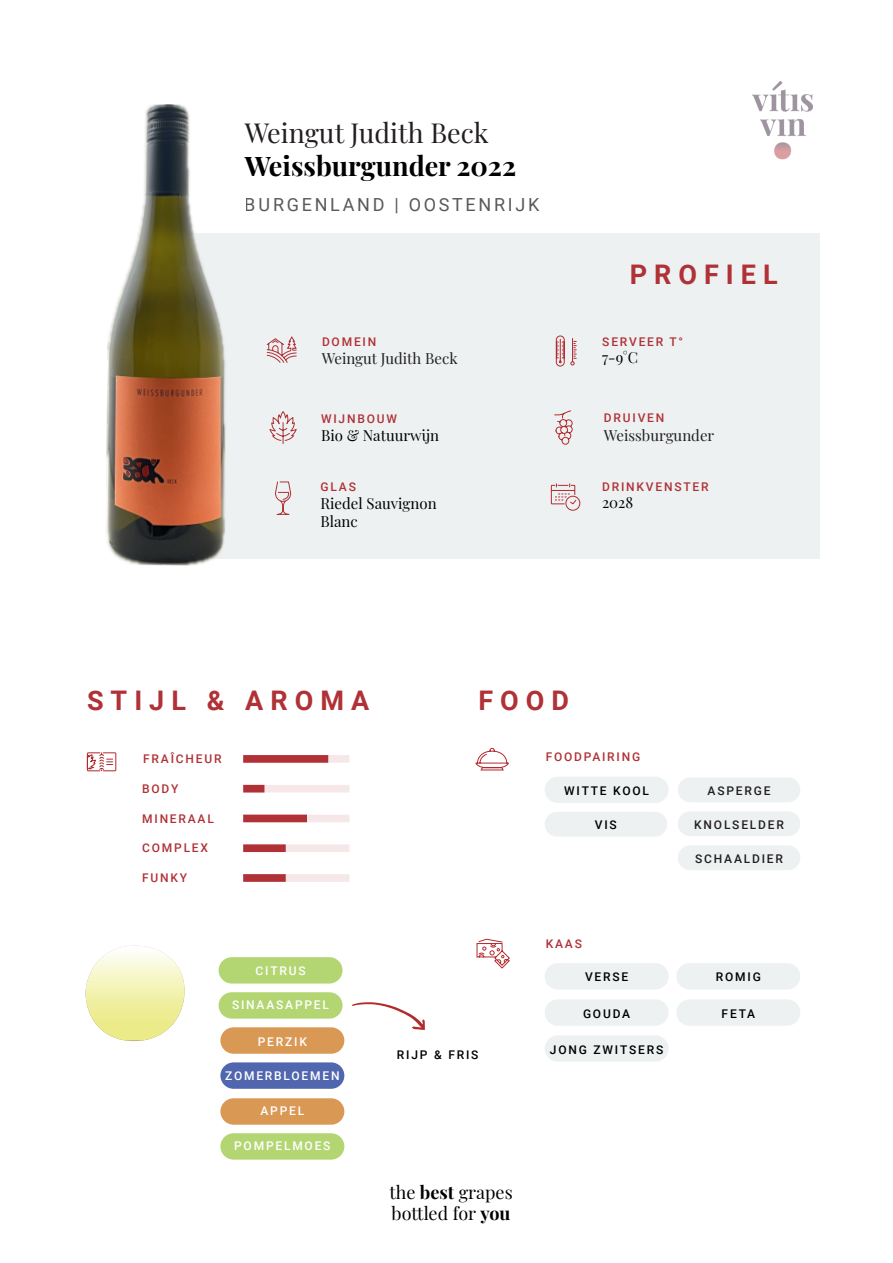
<style>
.page{position:relative;width:893px;height:1263px;background:#fff}
.page>*{position:absolute;margin:0;border:0;box-sizing:border-box;transform-origin:0 0}
.t1{font:700 27px "Roboto";letter-spacing:.26em;color:#b03136}
.t2{font:700 27px "Playfair Display";color:#000001}
.t3{font:27px "Playfair Display";color:#231f20}
.t4{font:18px/21.6px "Playfair Display";color:#000001}
.t5{font:18px "Roboto";letter-spacing:.15em;color:#231f20}
.t6{font:15px/18px "Playfair Display";color:#000001}
.t7{font:15px "Playfair Display";color:#231f20}
.t8{font:500 12px "Roboto";letter-spacing:.15em;color:#b03136}
.t9{font:500 12px "Roboto";letter-spacing:.15em;color:#000001}
.t10{font:500 12px "Roboto";letter-spacing:.15em;color:#231f20}
.t11{font:500 12px "Roboto";letter-spacing:.15em;color:#fff}
.s1{font-weight:700}
</style>
<div class="page">
<img style="left:752px;top:81px;width:61px;height:79px">
<div style="left:159px;top:234px;width:661px;height:325px;background:#edf1f2"></div>
<svg style="left:266px;top:336px;width:31px;height:27px"></svg>
<svg style="left:269px;top:411px;width:28px;height:33px"></svg>
<svg style="left:555px;top:335px;width:22px;height:32px"></svg>
<svg style="left:275px;top:481px;width:16px;height:34px"></svg>
<svg style="left:550px;top:483px;width:31px;height:28px"></svg>
<div style="left:243px;top:755px;width:106px;height:8px;background:#f6e8e8"></div>
<svg style="left:86px;top:752px;width:31px;height:20px"></svg>
<svg style="left:243px;top:755px;width:85px;height:8px"></svg>
<svg style="left:475px;top:747px;width:34px;height:24px"></svg>
<svg style="left:476px;top:938px;width:34px;height:31px"></svg>
<div style="left:243px;top:785px;width:106px;height:7px;background:#f6e8e8"></div>
<div style="left:243px;top:785px;width:21px;height:7px;background:#b03136"></div>
<div style="left:243px;top:815px;width:106px;height:7px;background:#f6e8e8"></div>
<div style="left:243px;top:815px;width:64px;height:7px;background:#b03136"></div>
<div style="left:243px;top:844px;width:106px;height:8px;background:#f6e8e8"></div>
<svg style="left:243px;top:844px;width:43px;height:8px"></svg>
<div style="left:243px;top:874px;width:106px;height:8px;background:#f6e8e8"></div>
<div style="left:545px;top:777px;width:124px;height:26px;background:#edf1f2;border-radius:13px"></div>
<div style="left:544px;top:811px;width:124px;height:26px;background:#edf1f2;border-radius:13px"></div>
<div style="left:543px;top:810px;width:126px;height:28px;border:2px solid #fff;border-radius:13px"></div>
<div style="left:545px;top:963px;width:124px;height:26px;background:#edf1f2;border-radius:13px"></div>
<div style="left:220px;top:1027px;width:124px;height:27px;background:#da9855;border-radius:13px"></div>
<div style="left:219px;top:957px;width:124px;height:26px;background:#b3d673;border-radius:13px"></div>
<div style="left:220px;top:1062px;width:124px;height:27px;background:#5066af;border-radius:13px"></div>
<div style="left:219px;top:992px;width:124px;height:26px;background:#b3d673;border-radius:13px"></div>
<div style="left:677px;top:777px;width:124px;height:26px;background:#edf1f2;border-radius:13px"></div>
<div style="left:676px;top:776px;width:126px;height:28px;border:2px solid #fff;border-radius:13px"></div>
<div style="left:677px;top:810px;width:124px;height:27px;background:#edf1f2;border-radius:13px"></div>
<div style="left:676px;top:810px;width:126px;height:28px;border:2px solid #fff;border-radius:13px"></div>
<svg style="left:554px;top:410px;width:19px;height:35px"></svg>
<svg style="left:243px;top:874px;width:43px;height:8px"></svg>
<img style="left:106px;top:104px;width:123px;height:462px">
<svg style="left:86px;top:946px;width:99px;height:95px"></svg>
<div style="left:677px;top:844px;width:124px;height:27px;background:#edf1f2;border-radius:13px"></div>
<div style="left:676px;top:844px;width:126px;height:28px;border:2px solid #fff;border-radius:13px"></div>
<div style="left:676px;top:963px;width:124px;height:26px;background:#edf1f2;border-radius:13px"></div>
<div style="left:545px;top:999px;width:124px;height:27px;background:#edf1f2;border-radius:13px"></div>
<div style="left:676px;top:999px;width:124px;height:27px;background:#edf1f2;border-radius:13px"></div>
<div style="left:545px;top:1035px;width:124px;height:27px;background:#edf1f2;border-radius:13px"></div>
<svg style="left:351px;top:1002px;width:74px;height:28px"></svg>
<div style="left:220px;top:1098px;width:124px;height:27px;background:#da9855;border-radius:13px"></div>
<div style="left:220px;top:1133px;width:124px;height:26px;background:#b3d673;border-radius:13px"></div>
<p class="t3" style="left:245px;top:112px;width:246px">Weingut Judith Beck</p>
<p class="t2" style="left:245px;top:144px;width:273px">Weissburgunder 2022</p>
<h2 class="t5" style="left:245px;top:192px;width:296px">BURGENLAND | OOSTENRIJK</h2>
<p class="t8" style="left:322px;top:333px;width:56px">DOMEIN</p>
<p class="t1" style="left:630px;top:256px;width:149px">PROFIEL</p>
<p class="t8" style="left:602px;top:333px;width:82px">SERVEER T°</p>
<p class="t7" style="left:322px;top:347px;width:137px">Weingut Judith Beck</p>
<p class="t6" style="left:602px;top:347px;width:37px">7-9°C</p>
<p class="t8" style="left:321px;top:411px;width:77px">WIJNBOUW</p>
<p class="t6" style="left:321px;top:425px;width:120px">Bio &amp; Natuurwijn</p>
<p class="t8" style="left:604px;top:410px;width:62px">DRUIVEN</p>
<p class="t7" style="left:604px;top:423px;width:112px">Weissburgunder</p>
<p class="t8" style="left:321px;top:478px;width:37px">GLAS</p>
<p class="t8" style="left:602px;top:478px;width:108px">DRINKVENSTER</p>
<p class="t6" style="left:321px;top:493px;width:118px">Riedel Sauvignon<br>Blanc</p>
<p class="t6" style="left:602px;top:492px;width:33px">2028</p>
<p class="t1" style="left:87px;top:681px;width:284px">STIJL &amp; AROMA</p>
<p class="t1" style="left:478px;top:681px;width:92px">FOOD</p>
<p class="t8" style="left:143px;top:751px;width:80px">FRAÎCHEUR</p>
<p class="t8" style="left:142px;top:780px;width:38px">BODY</p>
<p class="t8" style="left:142px;top:810px;width:73px">MINERAAL</p>
<p class="t8" style="left:142px;top:840px;width:67px">COMPLEX</p>
<p class="t8" style="left:142px;top:870px;width:47px">FUNKY</p>
<p class="t11" style="left:256px;top:963px;width:52px">CITRUS</p>
<p class="t11" style="left:232px;top:997px;width:98px">SINAASAPPEL</p>
<p class="t11" style="left:258px;top:1033px;width:51px">PERZIK</p>
<p class="t11" style="left:225px;top:1067px;width:116px">ZOMERBLOEMEN</p>
<p class="t11" style="left:260px;top:1103px;width:45px">APPEL</p>
<p class="t11" style="left:234px;top:1138px;width:98px">POMPELMOES</p>
<p class="t9" style="left:397px;top:1046px;width:83px">RIJP &amp; FRIS</p>
<p class="t8" style="left:546px;top:748px;width:96px">FOODPAIRING</p>
<p class="t9" style="left:564px;top:782px;width:87px">WITTE KOOL</p>
<p class="t10" style="left:705px;top:782px;width:70px">TAJINNES</p>
<p class="t9" style="left:595px;top:816px;width:23px">VIS</p>
<p class="t10" style="left:708px;top:782px;width:64px">ASPERGE</p>
<p class="t10" style="left:694px;top:816px;width:91px">KNOLSELDER</p>
<p class="t10" style="left:705px;top:816px;width:70px">TAJINNES</p>
<p class="t10" style="left:695px;top:850px;width:89px">SCHAALDIER</p>
<p class="t10" style="left:705px;top:850px;width:70px">TAJINNES</p>
<p class="t8" style="left:546px;top:935px;width:38px">KAAS</p>
<p class="t9" style="left:585px;top:969px;width:45px">VERSE</p>
<p class="t9" style="left:716px;top:969px;width:47px">ROMIG</p>
<p class="t9" style="left:583px;top:1005px;width:49px">GOUDA</p>
<p class="t9" style="left:722px;top:1005px;width:35px">FETA</p>
<p class="t9" style="left:550px;top:1041px;width:115px">JONG ZWITSERS</p>
<p class="t4" style="left:389px;top:1180px;width:125px">the <span class="s1">best</span> grapes bottled for <span class="s1">you</span></p>
</div>
